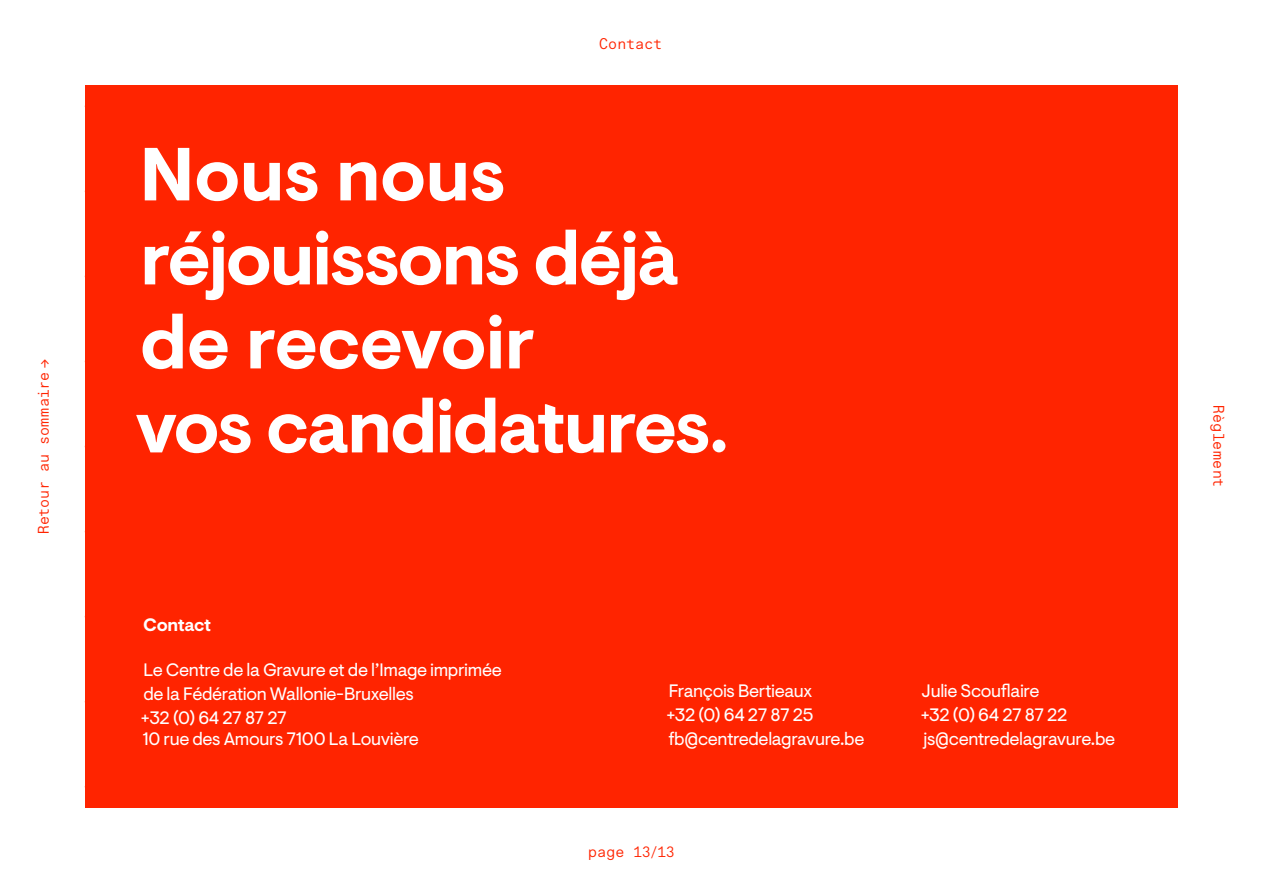
<style>
.page{position:relative;width:1263px;height:893px;background:#fff}
.page>*{position:absolute;margin:0;border:0;box-sizing:border-box;transform-origin:0 0}
.t1{font:700 75px/84px "Visuelt";letter-spacing:-.03em;color:#fff}
.t2{font:18px/24px "Visuelt";letter-spacing:-.02em;color:#fff}
.t3{font:700 18px "Visuelt";letter-spacing:-.025em;color:#fff}
.t4{font:15px "Lars Mono";color:#ff2400}
</style>
<div class="page">
<hr style="left:84px;top:106px;width:1094px;height:1px;background:#fddcce">
<hr style="left:84px;top:191px;width:1094px;height:1px;background:#fddcce">
<hr style="left:84px;top:531px;width:1094px;height:1px;background:#fddcce">
<hr style="left:84px;top:276px;width:1094px;height:1px;background:#fddcce">
<hr style="left:84px;top:616px;width:1094px;height:1px;background:#fddcce">
<hr style="left:84px;top:361px;width:1094px;height:1px;background:#fddcce">
<hr style="left:84px;top:701px;width:1094px;height:1px;background:#fddcce">
<hr style="left:84px;top:446px;width:1094px;height:1px;background:#fddcce">
<hr style="left:84px;top:786px;width:1094px;height:1px;background:#fddcce">
<div style="left:85px;top:85px;width:1093px;height:723px;background:#ff2400"></div>
<p class="t4" style="left:35px;top:534px;width:177px;rotate:-90deg">Retour au sommaire →</p>
<p class="t4" style="left:599px;top:35px;width:65px">Contact</p>
<p class="t1" style="left:135px;top:136px;width:596px">Nous nous réjouissons déjà de recevoir<br>vos candidatures.</p>
<p class="t3" style="left:143px;top:614px;width:70px">Contact</p>
<p class="t2" style="left:141px;top:658px;width:362px">Le Centre de la Gravure et de l’Image imprimée de la Fédération Wallonie‑Bruxelles<br>+32 (0) 64 27 87 27</p>
<p class="t2" style="left:143px;top:727px;width:277px">10 rue des Amours 7100 La Louvière</p>
<p class="t2" style="left:666px;top:679px;width:199px">François Bertieaux<br>+32 (0) 64 27 87 25 fb@centredelagravure.be</p>
<p class="t2" style="left:921px;top:679px;width:196px">Julie Scouflaire<br>+32 (0) 64 27 87 22 js@centredelagravure.be</p>
<p class="t4" style="left:588px;top:842px;width:88px">page 13/13</p>
<p class="t4" style="left:1228px;top:405px;width:83px;rotate:90deg">Règlement</p>
</div>
